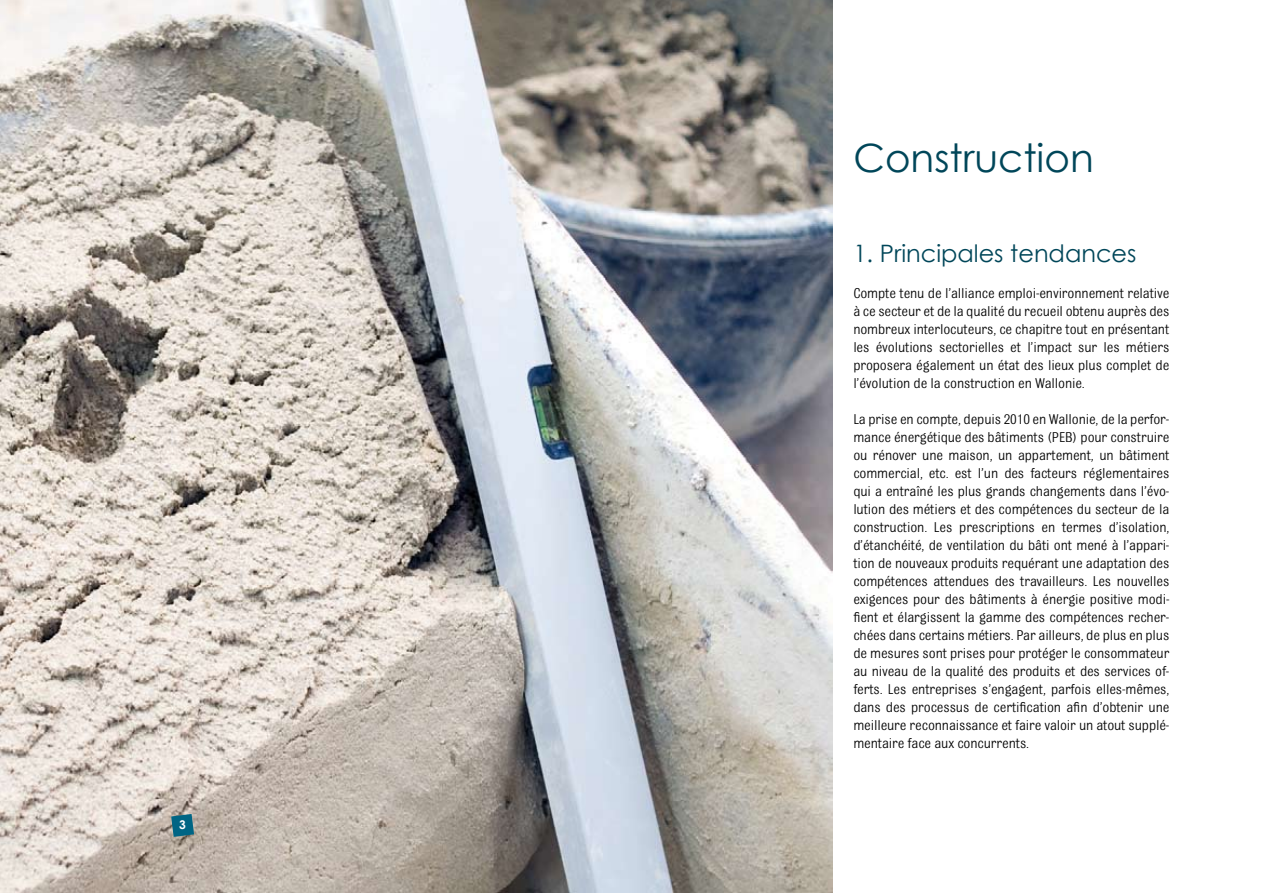
<style>
.page{position:relative;width:1263px;height:893px;background:#fff}
.page>*{position:absolute;margin:0;border:0;box-sizing:border-box;transform-origin:0 0}
.t1{font:39px "Century Gothic";color:#004659}
.t2{font:24px "Century Gothic";color:#004659}
.t3{font:15px/18px "Bulldog";letter-spacing:-.01em;color:#000;text-align:justify}
.t4{font:700 12px "Century Gothic";color:#fff}
</style>
<div class="page">
<img style="left:0;top:0;width:832px;height:893px">
<svg style="left:171px;top:814px;width:23px;height:23px"></svg>
<p class="t4" style="left:179px;top:817px;width:8px">3</p>
<h1 class="t1" style="left:853px;top:134px;width:242px">Construction</h1>
<h2 class="t2" style="left:853px;top:239px;width:285px">1. Principales tendances</h2>
<p class="t3" style="left:853px;top:284px;width:318px">Compte tenu de l’alliance emploi-environnement relative à ce secteur et de la qualité du recueil obtenu auprès des nombreux interlocuteurs, ce chapitre tout en présentant les évolutions sectorielles et l’impact sur les métiers proposera également un état des lieux plus complet de l’évolution de la construction en Wallonie.</p>
<p class="t3" style="left:853px;top:410px;width:318px">La prise en compte, depuis 2010 en Wallonie, de la perfor&shy;mance énergétique des bâtiments (PEB) pour construire ou rénover une maison, un appartement, un bâtiment commercial, etc. est l’un des facteurs réglementaires qui a entraîné les plus grands changements dans l’évo&shy;lution des métiers et des compétences du secteur de la construction. Les prescriptions en termes d’isolation, d’étanchéité, de ventilation du bâti ont mené à l’appari&shy;tion de nouveaux produits requérant une adaptation des compétences attendues des travailleurs. Les nouvelles exigences pour des bâtiments à énergie positive modi&shy;fient et élargissent la gamme des compétences recher&shy;chées dans certains métiers. Par ailleurs, de plus en plus de mesures sont prises pour protéger le consommateur au niveau de la qualité des produits et des services of&shy;ferts. Les entreprises s’engagent, parfois elles-mêmes, dans des processus de certification afin d’obtenir une meilleure reconnaissance et faire valoir un atout supplé&shy;mentaire face aux concurrents.</p>
</div>
